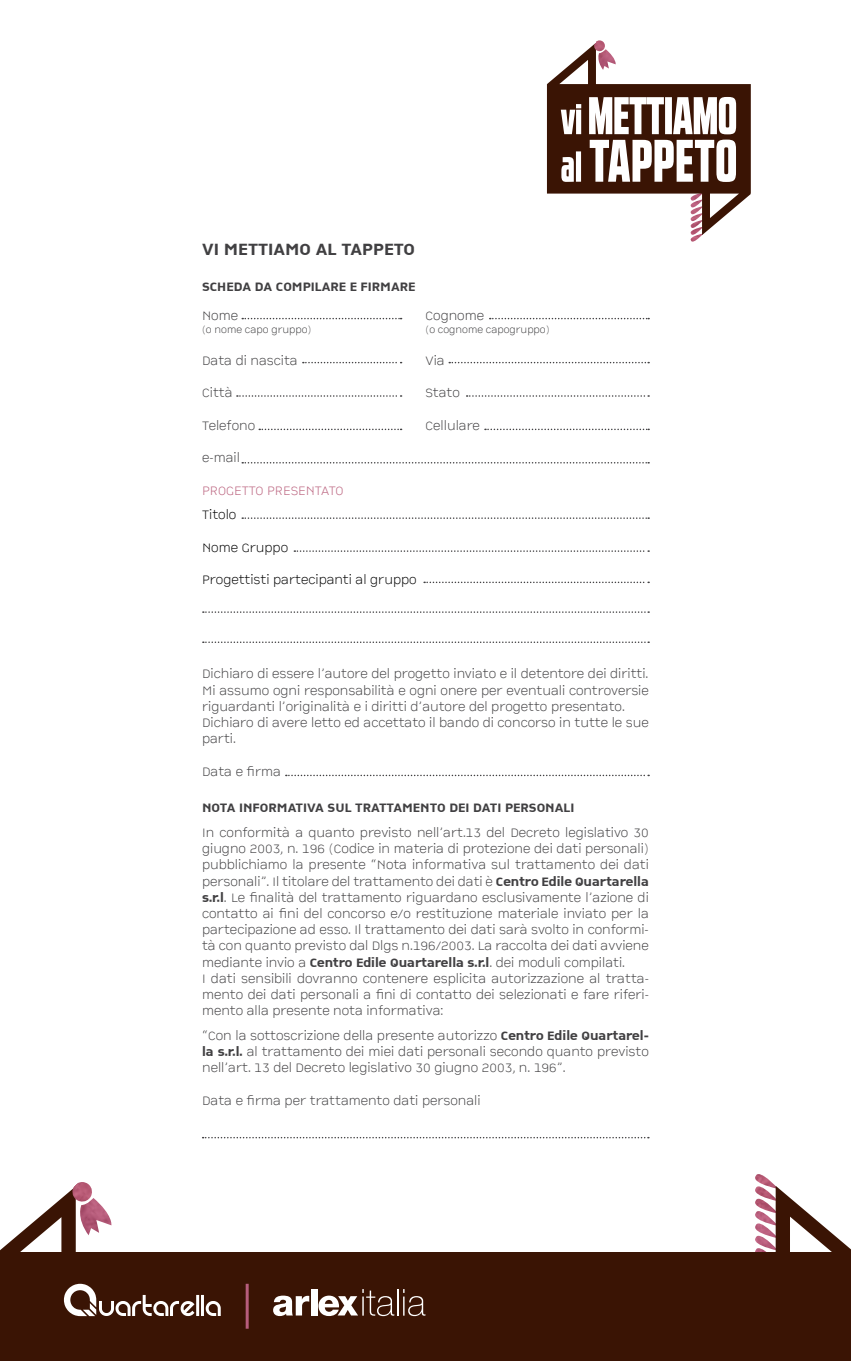
<style>
.page{position:relative;width:851px;height:1361px;background:#fff}
.page>*{position:absolute;margin:0;border:0;box-sizing:border-box;transform-origin:0 0}
.t1{font:18px "CP Company TT Bold";color:#414042}
.t2{font:13.5px/16.2px "CP Company TT Light";color:#414042}
.t3{font:13.5px "CP Company TT Bold";color:#414042}
.t4{font:13.5px "CP Company TT Light";color:#000}
.t5{font:13.5px "CP Company TT Light";color:#ba617d}
.t6{font:10.5px "CP Company TT Light";color:#414042}
.s1{font-family:"CP Company TT Bold"}
</style>
<div class="page">
<svg style="left:489px;top:318px;width:160px;height:1px"></svg>
<svg style="left:449px;top:362px;width:200px;height:1px"></svg>
<svg style="left:466px;top:395px;width:183px;height:2px"></svg>
<svg style="left:485px;top:429px;width:164px;height:1px"></svg>
<svg style="left:242px;top:318px;width:159px;height:1px"></svg>
<svg style="left:303px;top:362px;width:98px;height:1px"></svg>
<svg style="left:237px;top:395px;width:164px;height:2px"></svg>
<svg style="left:259px;top:429px;width:142px;height:1px"></svg>
<svg style="left:242px;top:462px;width:407px;height:1px"></svg>
<svg style="left:242px;top:517px;width:407px;height:2px"></svg>
<svg style="left:294px;top:550px;width:355px;height:2px"></svg>
<svg style="left:424px;top:581px;width:225px;height:2px"></svg>
<svg style="left:203px;top:611px;width:446px;height:2px"></svg>
<svg style="left:203px;top:641px;width:446px;height:2px"></svg>
<svg style="left:286px;top:774px;width:363px;height:2px"></svg>
<svg style="left:202px;top:1137px;width:446px;height:1px"></svg>
<img style="left:690px;top:235px;width:12px;height:7px">
<svg style="left:547px;top:45px;width:203px;height:190px"></svg>
<img style="left:593px;top:40px;width:23px;height:30px">
<img style="left:755px;top:1174px;width:20px;height:78px">
<svg style="left:0;top:1190px;width:76px;height:62px"></svg>
<svg style="left:775px;top:1185px;width:75px;height:67px"></svg>
<img style="left:71px;top:1182px;width:41px;height:53px">
<div style="left:0;top:1252px;width:850px;height:109px;background:#3a1404"></div>
<svg style="left:64px;top:1283px;width:157px;height:33px"></svg>
<svg style="left:273px;top:1295px;width:36px;height:21px"></svg>
<div style="left:311px;top:1289px;width:6px;height:26px;background:#fff"></div>
<svg style="left:318px;top:1289px;width:107px;height:27px"></svg>
<hr style="left:246px;top:1283px;width:3px;height:45px;background:#b65d7c">
<h1 class="t1" style="left:202px;top:238px;width:47px">VI METTIA</h1>
<h1 class="t1" style="left:285px;top:238px;width:68px">MOAL TAPPETO</h1>
<p class="t3" style="left:202px;top:279px;width:34px">SCHEDA</p>
<p class="t3" style="left:255px;top:279px;width:56px">DA COMPILARE</p>
<p class="t3" style="left:349px;top:279px;width:51px">E FIRMARE</p>
<p class="t2" style="left:202px;top:308px;width:38px">Nome</p>
<p class="t6" style="left:202px;top:324px;width:111px">(o nome capo gruppo)</p>
<p class="t2" style="left:202px;top:353px;width:97px">Data di nascita</p>
<p class="t2" style="left:202px;top:386px;width:32px">Città</p>
<p class="t2" style="left:202px;top:418px;width:55px">Telefono</p>
<p class="t2" style="left:202px;top:450px;width:39px">e-mail</p>
<p class="t5" style="left:202px;top:483px;width:17px">Progetto</p>
<p class="t5" style="left:267px;top:483px;width:9px">presentato</p>
<p class="t4" style="left:202px;top:507px;width:36px">Titolo</p>
<p class="t4" style="left:202px;top:540px;width:88px">Nome Gruppo</p>
<p class="t4" style="left:202px;top:572px;width:216px">Progettisti partecipanti al gruppo</p>
<p class="t2" style="left:425px;top:308px;width:60px">Cognome</p>
<p class="t6" style="left:425px;top:324px;width:125px">(o cognome capogruppo)</p>
<p class="t2" style="left:425px;top:353px;width:21px">Via</p>
<p class="t2" style="left:425px;top:386px;width:36px">Stato</p>
<p class="t2" style="left:425px;top:418px;width:56px">Cellulare</p>
<p class="t2" style="left:202px;top:667px;width:448px">Dichiaro di essere l’autore del progetto inviato e il detentore dei diritti.<br>Mi assumo ogni responsabilità e ogni onere per eventuali controversie riguardanti l’originalità e i diritti d’autore del progetto presentato.<br>Dichiaro di avere letto ed accettato il bando di concorso in tutte le sue parti.</p>
<p class="t2" style="left:202px;top:764px;width:80px">Data e firma</p>
<p class="t3" style="left:202px;top:799px;width:374px">N ota informativa sul trattam ento dei dati personali</p>
<p class="t2" style="left:202px;top:825px;width:448px">In conformità a quanto previsto nell’art.13 del Decreto legislativo 30 giugno 2003, n. 196 (Codice in materia di protezione dei dati personali) pubblichiamo la presente “Nota informativa sul trattamento dei dati personali”. Il titolare del trattamento dei dati è <span class="s1">Centro Edile Quartarella s.r.l</span>. Le finalità del trattamento riguardano esclusivamente l’azione di contatto ai fini del concorso e/o restituzione materiale inviato per la partecipazione ad esso. Il trattamento dei dati sarà svolto in conformi&shy;tà con quanto previsto dal Dlgs n.196/2003. La raccolta dei dati avviene mediante invio a <span class="s1">Centro Edile Quartarella s.r.l</span>. dei moduli compilati.<br>I dati sensibili dovranno contenere esplicita autorizzazione al tratta&shy;mento dei dati personali a fini di contatto dei selezionati e fare riferi&shy;mento alla presente nota informativa:</p>
<p class="t2" style="left:202px;top:1028px;width:448px;text-align:justify">“Con la sottoscrizione della presente autorizzo <span class="s1">Centro Edile Quartarel&shy;la s.r.l.</span> al trattamento dei miei dati personali secondo quanto previsto nell’art. 13 del Decreto legislativo 30 giugno 2003, n. 196”.</p>
<p class="t2" style="left:202px;top:1093px;width:280px">Data e firma per trattamento dati personali</p>
</div>
